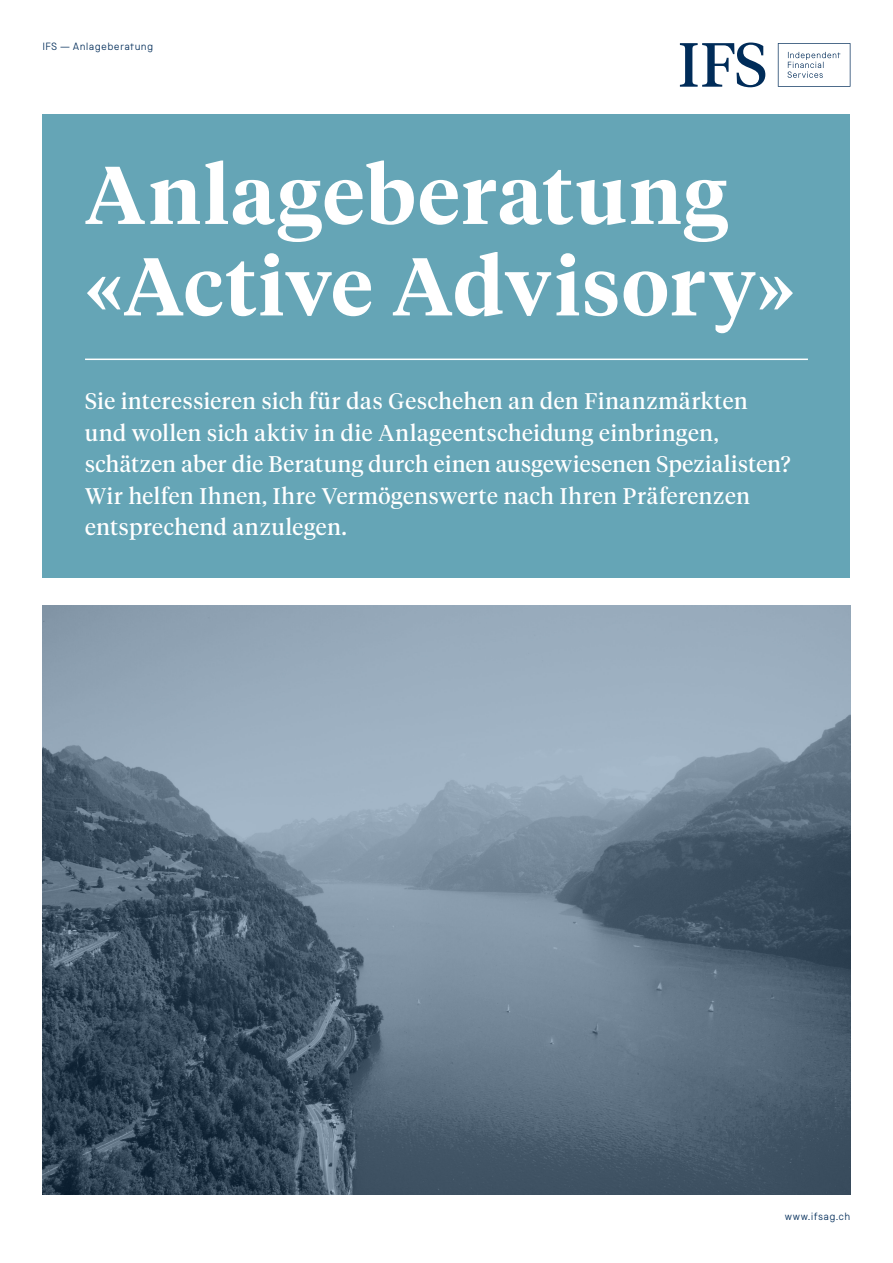
<style>
.page{position:relative;width:893px;height:1263px;background:#fff}
.page>*{position:absolute;margin:0;border:0;box-sizing:border-box;transform-origin:0 0}
._05_aufzählung{font:600 81px/91.5px "Tiempos Headline";letter-spacing:.025em;color:#fff}
._05_aufzählung-2{font:22.5px/31.5px "Tiempos Headline";letter-spacing:.03em;color:#fff}
.t1{font:300 10.5px "Copy";letter-spacing:.03em;color:#002c59}
</style>
<div class="page">
<div style="left:43px;top:115px;width:807px;height:463px;background:#65a5b6"></div>
<svg style="left:680px;top:43px;width:85px;height:44px"></svg>
<svg style="left:778px;top:43px;width:72px;height:44px"></svg>
<hr style="left:85px;top:359px;width:723px;height:1px;background:#fff">
<img style="left:43px;top:606px;width:807px;height:589px">
<p class="t1" style="left:43px;top:40px;width:112px">IFS — Anlageberatung</p>
<p class="_05_aufzählung" style="left:85px;top:146px;width:711px">Anlageberatung «Active Advisory»</p>
<p class="_05_aufzählung-2" style="left:85px;top:385px;width:707px">Sie interessieren sich für das Geschehen an den Finanzmärkten und wollen sich aktiv in die Anlageentscheidung einbringen, schätzen aber die Beratung durch einen ausgewiesenen Spezialisten?<br>Wir helfen Ihnen, Ihre Vermögenswerte nach Ihren Präferenzen entsprechend anzulegen.</p>
<p class="t1" style="left:785px;top:1211px;width:67px">www.ifsag.ch</p>
</div>
